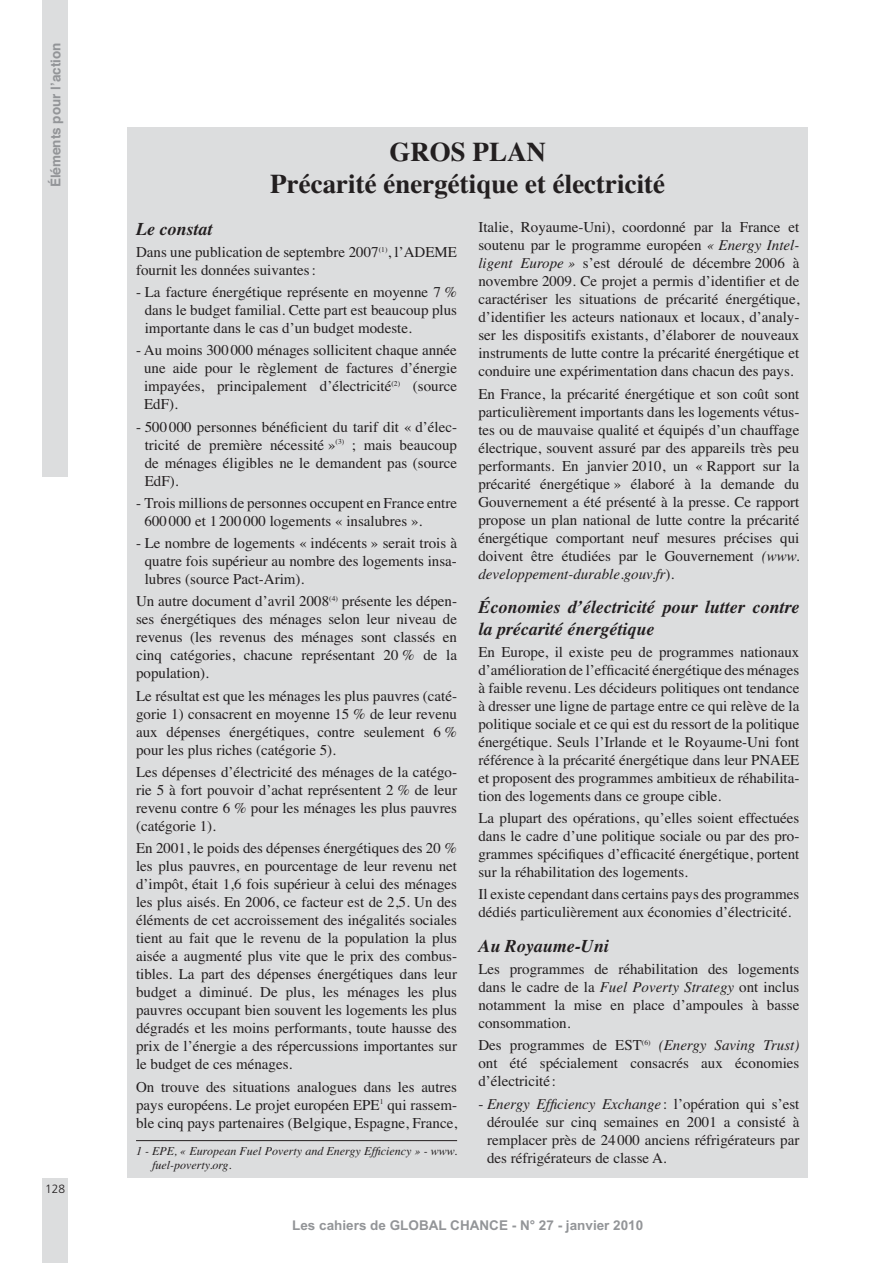
<style>
.page{position:relative;width:893px;height:1263px;background:#fff}
.page>*{position:absolute;margin:0;border:0;box-sizing:border-box;transform-origin:0 0}
.t1{font:700 27px/32.4px "Times";color:#231f20;text-align:center}
.t2{font:italic 700 18px/21.6px "Times";color:#231f20}
.t3{font:15px/18px "Times";color:#231f20;text-align:justify}
.t4{font:700 13.5px "Arial";color:#939598}
.t5{font:700 13.5px "Helvetica";color:#939598}
.t6{font:italic 12px/14.4px "Times";color:#231f20}
.t7{font:300 12px "Frutiger";color:#231f20}
.s1{font-style:italic}
</style>
<div class="page">
<div style="left:43px;top:1178px;width:25px;height:85px;background:#dcddde"></div>
<div style="left:43px;top:0;width:25px;height:476px;background:#dcddde"></div>
<div style="left:128px;top:128px;width:680px;height:1050px;background:#dcddde"></div>
<hr style="left:136px;top:1140px;width:321px;height:1px;background:#231f20">
<p class="t5" style="left:51px;top:187px;width:146px;rotate:-90deg">Éléments pour l’action</p>
<p class="t7" style="left:45px;top:1184px;width:22px">128</p>
<p class="t1" style="left:270px;top:138px;width:396px">GROS PLAN<br>Précarité énergétique et électricité</p>
<p class="t2" style="left:136px;top:219px;width:78px">Le constat</p>
<p class="t3" style="left:136px;top:244px;width:323px">Dans une publication de septembre 2007<sup>(1)</sup>, l’ADEME fournit les données suivantes :</p>
<p class="t3" style="left:145px;top:284px;width:314px;text-indent:-9px">- La facture énergétique représente en moyenne 7 % dans le budget familial. Cette part est beaucoup plus importante dans le cas d’un budget modeste.</p>
<p class="t3" style="left:144px;top:343px;width:315px;text-indent:-8px">- Au moins 300 000 ménages sollicitent chaque année une aide pour le règlement de factures d’énergie impayées, principalement d’électricité<sup>(2)</sup> (source EdF).</p>
<p class="t3" style="left:145px;top:419px;width:314px;text-indent:-9px">- 500 000 personnes bénéficient du tarif dit « d’élec&shy;tricité de première nécessité »<sup>(3)</sup> ; mais beaucoup de ménages éligibles ne le demandent pas (source EdF).</p>
<p class="t3" style="left:145px;top:495px;width:314px;text-indent:-8px">- Trois millions de personnes occupent en France entre<br>600 000 et 1 200 000 logements « insalubres ».</p>
<p class="t3" style="left:145px;top:535px;width:314px;text-indent:-9px">- Le nombre de logements « indécents » serait trois à quatre fois supérieur au nombre des logements insa&shy;lubres (source Pact-Arim).</p>
<p class="t3" style="left:136px;top:594px;width:323px">Un autre document d’avril 2008<sup>(4)</sup> présente les dépen&shy;ses énergétiques des ménages selon leur niveau de revenus (les revenus des ménages sont classés en cinq catégories, chacune représentant 20 % de la population).</p>
<p class="t3" style="left:136px;top:688px;width:323px">Le résultat est que les ménages les plus pauvres (caté&shy;gorie 1) consacrent en moyenne 15 % de leur revenu aux dépenses énergétiques, contre seulement 6 % pour les plus riches (catégorie 5).</p>
<p class="t3" style="left:136px;top:764px;width:323px">Les dépenses d’électricité des ménages de la catégo&shy;rie 5 à fort pouvoir d’achat représentent 2 % de leur revenu contre 6 % pour les ménages les plus pauvres (catégorie 1).</p>
<p class="t3" style="left:136px;top:840px;width:323px">En 2001, le poids des dépenses énergétiques des 20 % les plus pauvres, en pourcentage de leur revenu net d’impôt, était 1,6 fois supérieur à celui des ménages les plus aisés. En 2006, ce facteur est de 2,5. Un des éléments de cet accroissement des inégalités sociales tient au fait que le revenu de la population la plus aisée a augmenté plus vite que le prix des combus&shy;tibles. La part des dépenses énergétiques dans leur budget a diminué. De plus, les ménages les plus pauvres occupant bien souvent les logements les plus dégradés et les moins performants, toute hausse des prix de l’énergie a des répercussions importantes sur le budget de ces ménages.</p>
<p class="t3" style="left:136px;top:1079px;width:323px">On trouve des situations analogues dans les autres pays européens. Le projet européen EPE<sup>1</sup> qui rassem&shy;ble cinq pays partenaires (Belgique, Espagne, France,</p>
<p class="t6" style="left:152px;top:1145px;width:307px;text-indent:-16px">1 - EPE, « European Fuel Poverty and Energy Efficiency » - www. fuel-poverty.org.</p>
<p class="t3" style="left:478px;top:220px;width:323px">Italie, Royaume-Uni), coordonné par la France et soutenu par le programme européen <span class="s1">« Energy Intel&shy;ligent Europe »</span> s’est déroulé de décembre 2006 à novembre 2009. Ce projet a permis d’identifier et de caractériser les situations de précarité énergétique, d’identifier les acteurs nationaux et locaux, d’analy&shy;ser les dispositifs existants, d’élaborer de nouveaux instruments de lutte contre la précarité énergétique et conduire une expérimentation dans chacun des pays.</p>
<p class="t3" style="left:478px;top:386px;width:323px">En France, la précarité énergétique et son coût sont particulièrement importants dans les logements vétus&shy;tes ou de mauvaise qualité et équipés d’un chauffage électrique, souvent assuré par des appareils très peu performants. En janvier 2010, un « Rapport sur la précarité énergétique » élaboré à la demande du Gouvernement a été présenté à la presse. Ce rapport propose un plan national de lutte contre la précarité énergétique comportant neuf mesures précises qui doivent être étudiées par le Gouvernement <span class="s1">(www. developpement-durable.gouv.fr</span>).</p>
<p class="t2" style="left:478px;top:598px;width:322px">Économies d’électricité pour lutter contre la précarité énergétique</p>
<p class="t3" style="left:478px;top:644px;width:323px">En Europe, il existe peu de programmes nationaux d’amélioration de l’efficacité énergétique des ménages à faible revenu. Les décideurs politiques ont tendance à dresser une ligne de partage entre ce qui relève de la politique sociale et ce qui est du ressort de la politique énergétique. Seuls l’Irlande et le Royaume-Uni font référence à la précarité énergétique dans leur PNAEE et proposent des programmes ambitieux de réhabilita&shy;tion des logements dans ce groupe cible.</p>
<p class="t3" style="left:478px;top:810px;width:323px">La plupart des opérations, qu’elles soient effectuées dans le cadre d’une politique sociale ou par des pro&shy;grammes spécifiques d’efficacité énergétique, portent sur la réhabilitation des logements.</p>
<p class="t3" style="left:478px;top:887px;width:322px">Il existe cependant dans certains pays des programmes dédiés particulièrement aux économies d’électricité.</p>
<p class="t2" style="left:478px;top:936px;width:132px">Au Royaume-Uni</p>
<p class="t3" style="left:478px;top:961px;width:323px">Les programmes de réhabilitation des logements dans le cadre de la <span class="s1">Fuel Poverty Strategy</span> ont inclus notamment la mise en place d’ampoules à basse consommation.</p>
<p class="t3" style="left:478px;top:1038px;width:323px">Des programmes de EST<sup>(6)</sup> <span class="s1">(Energy Saving Trust) </span>ont été spécialement consacrés aux économies d’électricité :</p>
<p class="t3" style="left:487px;top:1096px;width:314px;text-indent:-9px">- <span class="s1">Energy Efficiency Exchange</span> : l’opération qui s’est déroulée sur cinq semaines en 2001 a consisté à remplacer près de 24 000 anciens réfrigérateurs par des réfrigérateurs de classe A.</p>
<p class="t4" style="left:292px;top:1218px;width:353px">Les cahiers de GLOBAL CHANCE - N° 27 - janvier 2010</p>
</div>
